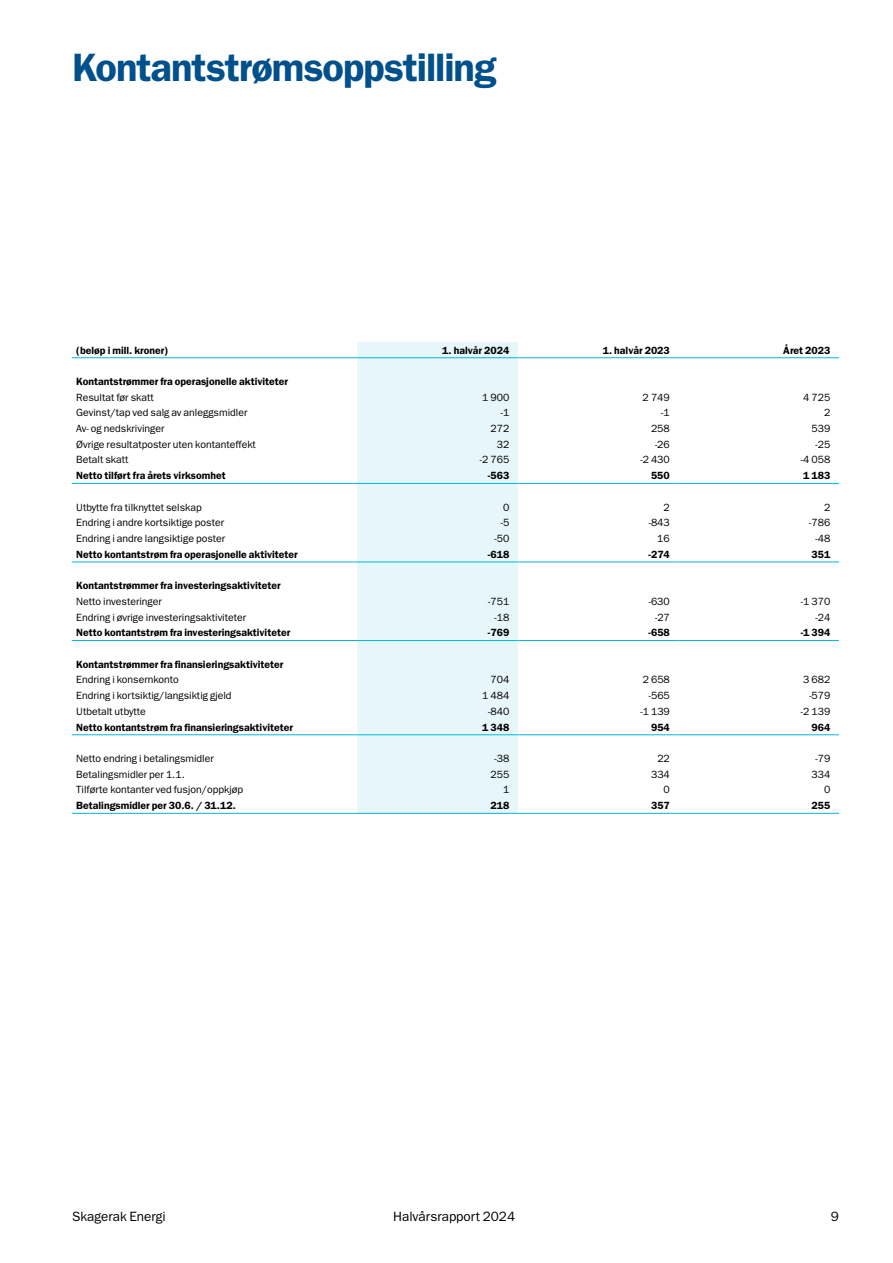
<style>
.page{position:relative;width:893px;height:1263px;background:#fff}
.page>*{position:absolute;margin:0;border:0;box-sizing:border-box;transform-origin:0 0}
.t1{font:600 39.75px "ITC Franklin Gothic Std";letter-spacing:-.025em;color:#00508c}
.t2{font:13.5px "ITC Franklin Gothic Std";color:#000}
.t3{font:10.5px "ITC Franklin Gothic Std";color:#000}
.t4{font:600 10.5px "ITC Franklin Gothic Std";color:#000}
</style>
<div class="page">
<div style="left:357px;top:342px;width:161px;height:471px;background:#e7f6fa"></div>
<hr style="left:72px;top:357px;width:285px;height:1px;background:#00b8de">
<hr style="left:357px;top:357px;width:161px;height:1px;background:#00b8de">
<hr style="left:518px;top:357px;width:160px;height:1px;background:#00b8de">
<hr style="left:678px;top:357px;width:161px;height:1px;background:#00b8de">
<hr style="left:72px;top:483px;width:285px;height:1px;background:#00b8de">
<hr style="left:357px;top:483px;width:161px;height:1px;background:#00b8de">
<hr style="left:518px;top:483px;width:160px;height:1px;background:#00b8de">
<hr style="left:678px;top:483px;width:161px;height:1px;background:#00b8de">
<hr style="left:72px;top:562px;width:285px;height:1px;background:#00b8de">
<hr style="left:357px;top:562px;width:161px;height:1px;background:#00b8de">
<hr style="left:518px;top:562px;width:160px;height:1px;background:#00b8de">
<hr style="left:678px;top:562px;width:161px;height:1px;background:#00b8de">
<hr style="left:72px;top:640px;width:285px;height:1px;background:#00b8de">
<hr style="left:357px;top:640px;width:161px;height:1px;background:#00b8de">
<hr style="left:518px;top:640px;width:160px;height:1px;background:#00b8de">
<hr style="left:678px;top:640px;width:161px;height:1px;background:#00b8de">
<hr style="left:72px;top:734px;width:285px;height:1px;background:#00b8de">
<hr style="left:357px;top:734px;width:161px;height:1px;background:#00b8de">
<hr style="left:518px;top:734px;width:160px;height:1px;background:#00b8de">
<hr style="left:678px;top:734px;width:161px;height:1px;background:#00b8de">
<hr style="left:72px;top:813px;width:285px;height:1px;background:#00b8de">
<hr style="left:357px;top:813px;width:161px;height:1px;background:#00b8de">
<hr style="left:518px;top:813px;width:160px;height:1px;background:#00b8de">
<hr style="left:678px;top:813px;width:161px;height:1px;background:#00b8de">
<h1 class="t1" style="left:72px;top:44px;width:426px">Kontantstrømsoppstilling</h1>
<p class="t4" style="left:76px;top:344px;width:94px">(beløp i mill. kroner)</p>
<p class="t4" style="left:442px;top:344px;width:69px">1. halvår 2024</p>
<p class="t4" style="left:603px;top:344px;width:69px">1. halvår 2023</p>
<p class="t4" style="left:783px;top:344px;width:49px">Året 2023</p>
<p class="t4" style="left:76px;top:375px;width:213px">Kontantstrømmer fra operasjonelle aktiviteter</p>
<p class="t3" style="left:76px;top:391px;width:79px">Resultat før skatt</p>
<p class="t3" style="left:482px;top:391px;width:29px">1 900</p>
<p class="t3" style="left:643px;top:391px;width:29px">2 749</p>
<p class="t3" style="left:803px;top:391px;width:29px">4 725</p>
<p class="t3" style="left:76px;top:407px;width:173px">Gevinst/tap ved salg av anleggsmidler</p>
<p class="t3" style="left:501px;top:407px;width:10px">-1</p>
<p class="t3" style="left:661px;top:407px;width:10px">-1</p>
<p class="t3" style="left:824px;top:407px;width:8px">2</p>
<p class="t3" style="left:76px;top:422px;width:90px">Av- og nedskrivinger</p>
<p class="t3" style="left:490px;top:422px;width:20px">272</p>
<p class="t3" style="left:651px;top:422px;width:20px">258</p>
<p class="t3" style="left:812px;top:422px;width:20px">539</p>
<p class="t3" style="left:76px;top:438px;width:181px">Øvrige resultatposter uten kontanteffekt</p>
<p class="t3" style="left:497px;top:438px;width:14px">32</p>
<p class="t3" style="left:655px;top:438px;width:16px">-26</p>
<p class="t3" style="left:816px;top:438px;width:16px">-25</p>
<p class="t3" style="left:76px;top:454px;width:54px">Betalt skatt</p>
<p class="t3" style="left:480px;top:454px;width:31px">-2 765</p>
<p class="t3" style="left:640px;top:454px;width:31px">-2 430</p>
<p class="t3" style="left:801px;top:454px;width:31px">-4 058</p>
<p class="t4" style="left:76px;top:469px;width:151px">Netto tilført fra årets virksomhet</p>
<p class="t4" style="left:488px;top:469px;width:23px">-563</p>
<p class="t4" style="left:651px;top:469px;width:20px">550</p>
<p class="t4" style="left:803px;top:469px;width:29px">1 183</p>
<p class="t3" style="left:76px;top:501px;width:127px">Utbytte fra tilknyttet selskap</p>
<p class="t3" style="left:503px;top:501px;width:8px">0</p>
<p class="t3" style="left:664px;top:501px;width:8px">2</p>
<p class="t3" style="left:824px;top:501px;width:8px">2</p>
<p class="t3" style="left:76px;top:517px;width:149px">Endring i andre kortsiktige poster</p>
<p class="t3" style="left:501px;top:517px;width:10px">-5</p>
<p class="t3" style="left:649px;top:517px;width:23px">-843</p>
<p class="t3" style="left:809px;top:517px;width:23px">-786</p>
<p class="t3" style="left:76px;top:532px;width:151px">Endring i andre langsiktige poster</p>
<p class="t3" style="left:494px;top:532px;width:16px">-50</p>
<p class="t3" style="left:657px;top:532px;width:14px">16</p>
<p class="t3" style="left:816px;top:532px;width:16px">-48</p>
<p class="t4" style="left:76px;top:548px;width:223px">Netto kontantstrøm fra operasjonelle aktiviteter</p>
<p class="t4" style="left:488px;top:548px;width:23px">-618</p>
<p class="t4" style="left:648px;top:548px;width:23px">-274</p>
<p class="t4" style="left:812px;top:548px;width:20px">351</p>
<p class="t4" style="left:76px;top:579px;width:206px">Kontantstrømmer fra investeringsaktiviteter</p>
<p class="t3" style="left:76px;top:595px;width:87px">Netto investeringer</p>
<p class="t3" style="left:488px;top:595px;width:23px">-751</p>
<p class="t3" style="left:649px;top:595px;width:23px">-630</p>
<p class="t3" style="left:801px;top:595px;width:31px">-1 370</p>
<p class="t3" style="left:76px;top:611px;width:171px">Endring i øvrige investeringsaktiviteter</p>
<p class="t3" style="left:494px;top:611px;width:16px">-18</p>
<p class="t3" style="left:655px;top:611px;width:16px">-27</p>
<p class="t3" style="left:816px;top:611px;width:16px">-24</p>
<p class="t4" style="left:76px;top:626px;width:215px">Netto kontantstrøm fra investeringsaktiviteter</p>
<p class="t4" style="left:488px;top:626px;width:23px">-769</p>
<p class="t4" style="left:648px;top:626px;width:23px">-658</p>
<p class="t4" style="left:801px;top:626px;width:31px">-1 394</p>
<p class="t4" style="left:76px;top:658px;width:209px">Kontantstrømmer fra finansieringsaktiviteter</p>
<p class="t3" style="left:76px;top:674px;width:104px">Endring i konsernkonto</p>
<p class="t3" style="left:490px;top:674px;width:20px">704</p>
<p class="t3" style="left:643px;top:674px;width:29px">2 658</p>
<p class="t3" style="left:803px;top:674px;width:29px">3 682</p>
<p class="t3" style="left:76px;top:689px;width:157px">Endring i kortsiktig/langsiktig gjeld</p>
<p class="t3" style="left:482px;top:689px;width:29px">1 484</p>
<p class="t3" style="left:649px;top:689px;width:23px">-565</p>
<p class="t3" style="left:809px;top:689px;width:23px">-579</p>
<p class="t3" style="left:76px;top:705px;width:71px">Utbetalt utbytte</p>
<p class="t3" style="left:488px;top:705px;width:23px">-840</p>
<p class="t3" style="left:640px;top:705px;width:31px">-1 139</p>
<p class="t3" style="left:801px;top:705px;width:31px">-2 139</p>
<p class="t4" style="left:76px;top:721px;width:218px">Netto kontantstrøm fra finansieringsaktiviteter</p>
<p class="t4" style="left:482px;top:721px;width:29px">1 348</p>
<p class="t4" style="left:651px;top:721px;width:20px">954</p>
<p class="t4" style="left:812px;top:721px;width:20px">964</p>
<p class="t3" style="left:76px;top:752px;width:139px">Netto endring i betalingsmidler</p>
<p class="t3" style="left:494px;top:752px;width:16px">-38</p>
<p class="t3" style="left:657px;top:752px;width:14px">22</p>
<p class="t3" style="left:816px;top:752px;width:16px">-79</p>
<p class="t3" style="left:76px;top:768px;width:110px">Betalingsmidler per 1.1.</p>
<p class="t3" style="left:490px;top:768px;width:20px">255</p>
<p class="t3" style="left:651px;top:768px;width:20px">334</p>
<p class="t3" style="left:812px;top:768px;width:20px">334</p>
<p class="t3" style="left:76px;top:784px;width:168px">Tilførte kontanter ved fusjon/oppkjøp</p>
<p class="t3" style="left:503px;top:784px;width:8px">1</p>
<p class="t3" style="left:664px;top:784px;width:8px">0</p>
<p class="t3" style="left:824px;top:784px;width:8px">0</p>
<p class="t4" style="left:76px;top:799px;width:161px">Betalingsmidler per 30.6. / 31.12.</p>
<p class="t4" style="left:490px;top:799px;width:20px">218</p>
<p class="t4" style="left:651px;top:799px;width:20px">357</p>
<p class="t4" style="left:812px;top:799px;width:20px">255</p>
<p class="t2" style="left:72px;top:1209px;width:95px">Skagerak Energi</p>
<p class="t2" style="left:393px;top:1209px;width:123px">Halvårsrapport 2024</p>
<p class="t2" style="left:831px;top:1208px;width:10px">9</p>
</div>
